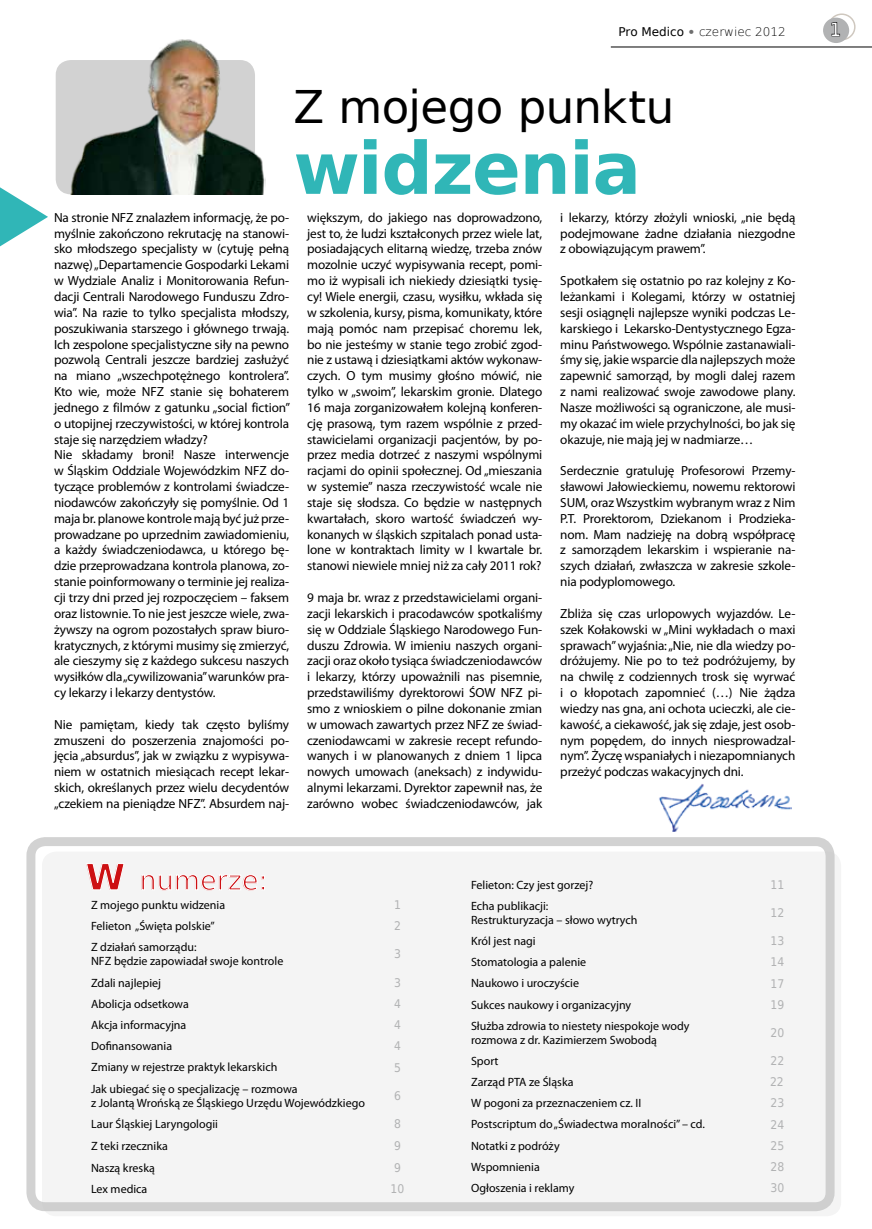
<style>
.page{position:relative;width:872px;height:1229px;background:#fff}
.page>*{position:absolute;margin:0;border:0;box-sizing:border-box;transform-origin:0 0}
.t1{font:700 72px "DejaVu Sans";letter-spacing:-.02em;color:#30b6b7}
.t2{font:45px "DejaVu Sans";letter-spacing:-.015em;color:#000}
.t3{font:27px "DejaVu Sans";color:#cd1013}
.t4{font:18px "DejaVu Sans";color:#fff}
.t5{font:13.2px/15.9px "Myriad Pro";letter-spacing:-.01em;color:#000;text-align:justify}
.t6{font:12px/14.4px "Myriad Pro";color:#000}
.t7{font:12px "DejaVu Sans Condensed";color:#b1b2b3}
.t8{font:200 12px "DejaVu Sans";color:#000}
.s1{font-weight:400}
.s2{font-family:"Ottawa";font-weight:400;color:#6e6e6e}
.s3{font-weight:700;font-size:36px}
</style>
<div class="page">
<div style="left:828px;top:13px;width:27px;height:27px;border:2px solid #cfc8bf;border-radius:50%"></div>
<div style="left:823px;top:18px;width:26px;height:25px;background:#b1b2b3;border-radius:50%"></div>
<hr style="left:611px;top:47px;width:261px;height:1px;background:#000">
<svg style="left:831px;top:22px;width:9px;height:15px"></svg>
<img style="left:659px;top:784px;width:132px;height:47px">
<div style="left:26px;top:837px;width:808px;height:374px;border:9px solid #000;border-radius:14px"></div>
<div style="left:42px;top:851px;width:799px;height:365px;background:#f4f4f4;border-radius:14px"></div>
<div style="left:56px;top:60px;width:199px;height:134px;background:#d2d2d2;border-radius:15px"></div>
<img style="left:70px;top:39px;width:196px;height:155px">
<svg style="left:0;top:187px;width:48px;height:59px"></svg>
<svg style="left:144px;top:875px;width:119px;height:15px"></svg>
<p class="t8" style="left:618px;top:22px;width:169px"><span class="s1">Pro Medico</span> <span class="s2">•</span> czerwiec 2012</p>
<h3 class="t4" style="left:829px;top:15px;width:13px">1</h3>
<h2 class="t2" style="left:293px;top:70px;width:382px">Z mojego punktu</h2>
<h1 class="t1" style="left:293px;top:109px;width:349px">widzenia</h1>
<p class="t5" style="left:54px;top:209px;width:238px;text-align:left">Na stronie NFZ znalazłem informację, że po&shy;myślnie zakończono rekrutację na stanowi&shy;sko młodszego specjalisty w (cytuję pełną nazwę) „Departamencie Gospodarki Lekami w Wydziale Analiz i Monitorowania Refun&shy;dacji Centrali Narodowego Funduszu Zdro&shy;wia”. Na razie to tylko specjalista młodszy, poszukiwania starszego i głównego trwają.<br>Ich zespolone specjalistyczne siły na pewno pozwolą Centrali jeszcze bardziej zasłużyć na miano „wszechpotężnego kontrolera”.<br>Kto wie, może NFZ stanie się bohaterem jednego z filmów z gatunku „social fiction” o utopijnej rzeczywistości, w której kontrola staje się narzędziem władzy?<br>Nie składamy broni! Nasze interwencje w Śląskim Oddziale Wojewódzkim NFZ do&shy;tyczące problemów z kontrolami świadcze&shy;niodawców zakończyły się pomyślnie. Od 1 maja br. planowe kontrole mają być już prze&shy;prowadzane po uprzednim zawiadomieniu, a każdy świadczeniodawca, u którego bę&shy;dzie przeprowadzana kontrola planowa, zo&shy;stanie poinformowany o terminie jej realiza&shy;cji trzy dni przed jej rozpoczęciem – faksem oraz listownie. To nie jest jeszcze wiele, zwa&shy;żywszy na ogrom pozostałych spraw biuro&shy;kratycznych, z którymi musimy się zmierzyć, ale cieszymy się z każdego sukcesu naszych wysiłków dla „cywilizowania” warunków pra&shy;cy lekarzy i lekarzy dentystów.</p>
<p class="t5" style="left:54px;top:716px;width:237px">Nie pamiętam, kiedy tak często byliśmy zmuszeni do poszerzenia znajomości po&shy;jęcia „absurdus”, jak w związku z wypisywa&shy;niem w ostatnich miesiącach recept lekar&shy;skich, określanych przez wielu decydentów „czekiem na pieniądze NFZ”. Absurdem naj-</p>
<p class="t5" style="left:307px;top:209px;width:237px">większym, do jakiego nas doprowadzono, jest to, że ludzi kształconych przez wiele lat, posiadających elitarną wiedzę, trzeba znów mozolnie uczyć wypisywania recept, pomi&shy;mo iż wypisali ich niekiedy dziesiątki tysię&shy;cy! Wiele energii, czasu, wysiłku, wkłada się w szkolenia, kursy, pisma, komunikaty, które mają pomóc nam przepisać choremu lek, bo nie jesteśmy w stanie tego zrobić zgod&shy;nie z ustawą i dziesiątkami aktów wykonaw&shy;czych. O tym musimy głośno mówić, nie tylko w „swoim”, lekarskim gronie. Dlatego 16 maja zorganizowałem kolejną konferen&shy;cję prasową, tym razem wspólnie z przed&shy;stawicielami organizacji pacjentów, by po&shy;przez media dotrzeć z naszymi wspólnymi racjami do opinii społecznej. Od „mieszania w systemie” nasza rzeczywistość wcale nie staje się słodsza. Co będzie w następnych kwartałach, skoro wartość świadczeń wy&shy;konanych w śląskich szpitalach ponad usta&shy;lone w kontraktach limity w I kwartale br. stanowi niewiele mniej niż za cały 2011 rok?</p>
<p class="t5" style="left:307px;top:589px;width:237px">9 maja br. wraz z przedstawicielami organi&shy;zacji lekarskich i pracodawców spotkaliśmy się w Oddziale Śląskiego Narodowego Fun&shy;duszu Zdrowia. W imieniu naszych organi&shy;zacji oraz około tysiąca świadczeniodawców i lekarzy, którzy upoważnili nas pisemnie, przedstawiliśmy dyrektorowi ŚOW NFZ pi&shy;smo z wnioskiem o pilne dokonanie zmian w umowach zawartych przez NFZ ze świad&shy;czeniodawcami w zakresie recept refundo&shy;wanych i w planowanych z dniem 1 lipca nowych umowach (aneksach) z indywidu&shy;alnymi lekarzami. Dyrektor zapewnił nas, że zarówno wobec świadczeniodawców, jak</p>
<p class="t5" style="left:560px;top:209px;width:237px">i lekarzy, którzy złożyli wnioski, „nie będą podejmowane żadne działania niezgodne z obowiązującym prawem”.</p>
<p class="t5" style="left:560px;top:273px;width:237px">Spotkałem się ostatnio po raz kolejny z Ko&shy;leżankami i Kolegami, którzy w ostatniej sesji osiągnęli najlepsze wyniki podczas Le&shy;karskiego i Lekarsko-Dentystycznego Egza&shy;minu Państwowego. Wspólnie zastanawiali&shy;śmy się, jakie wsparcie dla najlepszych może zapewnić samorząd, by mogli dalej razem z nami realizować swoje zawodowe plany.<br>Nasze możliwości są ograniczone, ale musi&shy;my okazać im wiele przychylności, bo jak się okazuje, nie mają jej w nadmiarze…</p>
<p class="t5" style="left:560px;top:463px;width:237px">Serdecznie gratuluję Profesorowi Przemy&shy;sławowi Jałowieckiemu, nowemu rektorowi SUM, oraz Wszystkim wybranym wraz z Nim P.T. Prorektorom, Dziekanom i Prodzieka&shy;nom. Mam nadzieję na dobrą współpracę z samorządem lekarskim i wspieranie na&shy;szych działań, zwłaszcza w zakresie szkole&shy;nia podyplomowego.</p>
<p class="t5" style="left:560px;top:605px;width:237px">Zbliża się czas urlopowych wyjazdów. Le&shy;szek Kołakowski w „Mini wykładach o maxi sprawach” wyjaśnia: „Nie, nie dla wiedzy po&shy;dróżujemy. Nie po to też podróżujemy, by na chwilę z codziennych trosk się wyrwać i o kłopotach zapomnieć (…) Nie żądza wiedzy nas gna, ani ochota ucieczki, ale cie&shy;kawość, a ciekawość, jak się zdaje, jest osob&shy;nym popędem, do innych niesprowadzal&shy;nym”. Życzę wspaniałych i niezapomnianych przeżyć podczas wakacyjnych dni.</p>
<h3 class="t3" style="left:85px;top:858px;width:184px"><span class="s3">W</span> numerze:</h3>
<p class="t6" style="left:91px;top:897px;width:136px">Z mojego punktu widzenia</p>
<p class="t7" style="left:394px;top:895px;width:8px">1</p>
<p class="t6" style="left:91px;top:918px;width:125px">Felieton „Święta polskie”</p>
<p class="t7" style="left:394px;top:916px;width:8px">2</p>
<p class="t6" style="left:91px;top:940px;width:194px">Z działań samorządu:<br>NFZ będzie zapowiadał swoje kontrole</p>
<p class="t7" style="left:394px;top:944px;width:8px">3</p>
<p class="t6" style="left:91px;top:975px;width:71px">Zdali najlepiej</p>
<p class="t7" style="left:394px;top:972px;width:8px">3</p>
<p class="t6" style="left:91px;top:996px;width:99px">Abolicja odsetkowa</p>
<p class="t7" style="left:394px;top:994px;width:8px">4</p>
<p class="t6" style="left:91px;top:1017px;width:97px">Akcja informacyjna</p>
<p class="t7" style="left:394px;top:1015px;width:8px">4</p>
<p class="t6" style="left:91px;top:1039px;width:83px">Dofinansowania</p>
<p class="t7" style="left:394px;top:1036px;width:8px">4</p>
<p class="t6" style="left:91px;top:1060px;width:188px">Zmiany w rejestrze praktyk lekarskich</p>
<p class="t7" style="left:394px;top:1057px;width:8px">5</p>
<p class="t6" style="left:91px;top:1081px;width:275px">Jak ubiegać się o specjalizację – rozmowa<br>z Jolantą Wrońską ze Śląskiego Urzędu Wojewódzkiego</p>
<p class="t7" style="left:394px;top:1086px;width:8px">6</p>
<p class="t6" style="left:91px;top:1116px;width:128px">Laur Śląskiej Laryngologii</p>
<p class="t7" style="left:394px;top:1114px;width:8px">8</p>
<p class="t6" style="left:91px;top:1138px;width:78px">Z teki rzecznika</p>
<p class="t7" style="left:394px;top:1136px;width:8px">9</p>
<p class="t6" style="left:91px;top:1160px;width:65px">Naszą kreską</p>
<p class="t7" style="left:394px;top:1158px;width:8px">9</p>
<p class="t6" style="left:91px;top:1181px;width:58px">Lex medica</p>
<p class="t7" style="left:390px;top:1179px;width:15px">10</p>
<p class="t6" style="left:471px;top:877px;width:124px">Felieton: Czy jest gorzej?</p>
<p class="t7" style="left:770px;top:875px;width:15px">11</p>
<p class="t6" style="left:471px;top:898px;width:168px">Echa publikacji:<br>Restrukturyzacja – słowo wytrych</p>
<p class="t7" style="left:770px;top:903px;width:15px">12</p>
<p class="t6" style="left:471px;top:934px;width:66px">Król jest nagi</p>
<p class="t7" style="left:770px;top:931px;width:15px">13</p>
<p class="t6" style="left:471px;top:955px;width:117px">Stomatologia a palenie</p>
<p class="t7" style="left:770px;top:952px;width:15px">14</p>
<p class="t6" style="left:471px;top:976px;width:109px">Naukowo i uroczyście</p>
<p class="t7" style="left:770px;top:973px;width:15px">17</p>
<p class="t6" style="left:471px;top:997px;width:162px">Sukces naukowy i organizacyjny</p>
<p class="t7" style="left:770px;top:995px;width:15px">19</p>
<p class="t6" style="left:471px;top:1018px;width:220px">Służba zdrowia to niestety niespokoje wody rozmowa z dr. Kazimierzem Swobodą</p>
<p class="t7" style="left:770px;top:1023px;width:15px">20</p>
<p class="t6" style="left:471px;top:1054px;width:29px">Sport</p>
<p class="t7" style="left:770px;top:1051px;width:15px">22</p>
<p class="t6" style="left:471px;top:1075px;width:104px">Zarząd PTA ze Śląska</p>
<p class="t7" style="left:770px;top:1072px;width:15px">22</p>
<p class="t6" style="left:471px;top:1096px;width:172px">W pogoni za przeznaczeniem cz. II</p>
<p class="t7" style="left:770px;top:1093px;width:15px">23</p>
<p class="t6" style="left:471px;top:1117px;width:235px">Postscriptum do „Świadectwa moralności” – cd.</p>
<p class="t7" style="left:770px;top:1114px;width:15px">24</p>
<p class="t6" style="left:471px;top:1138px;width:90px">Notatki z podróży</p>
<p class="t7" style="left:770px;top:1136px;width:15px">25</p>
<p class="t6" style="left:471px;top:1159px;width:70px">Wspomnienia</p>
<p class="t7" style="left:770px;top:1157px;width:15px">28</p>
<p class="t6" style="left:471px;top:1180px;width:105px">Ogłoszenia i reklamy</p>
<p class="t7" style="left:770px;top:1178px;width:15px">30</p>
</div>
